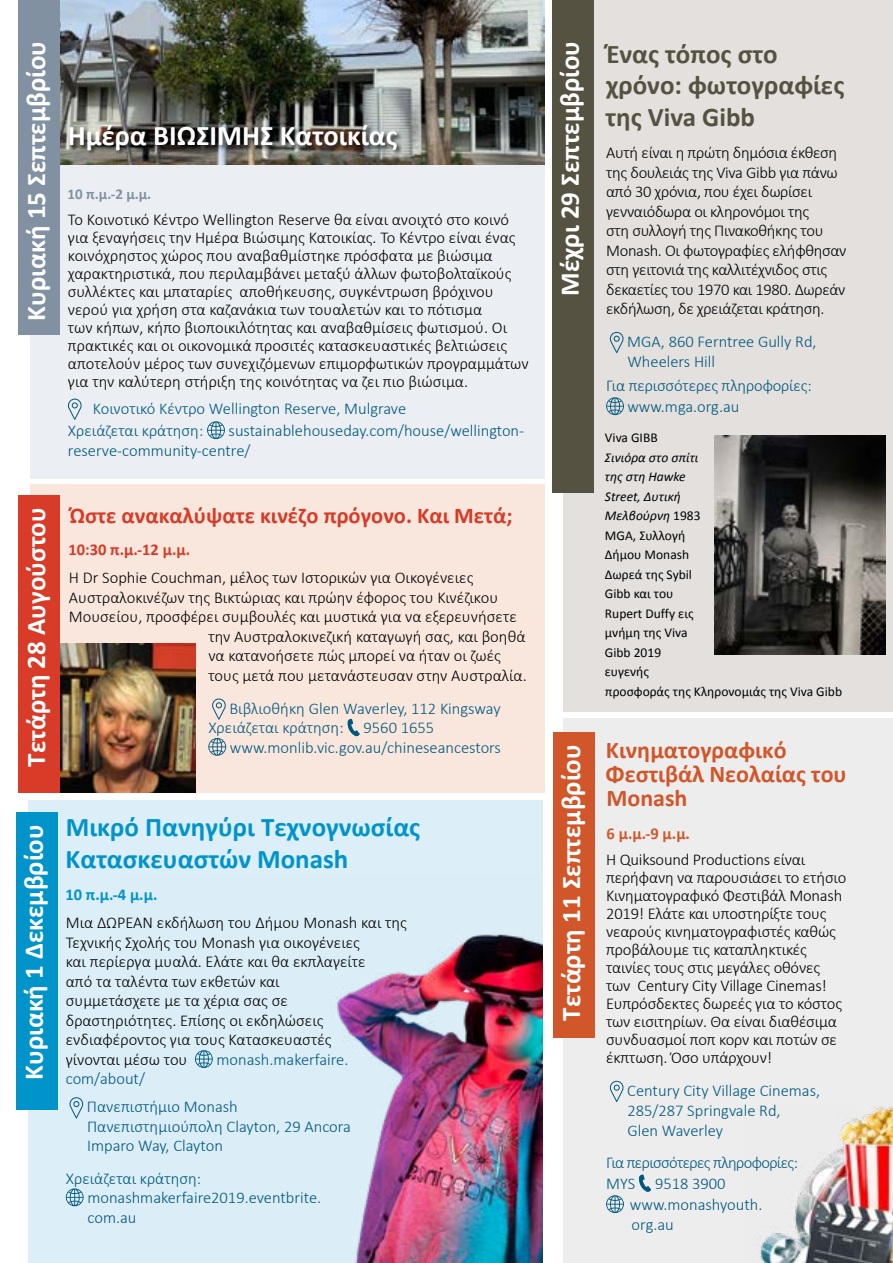
<style>
.page{position:relative;width:893px;height:1263px;background:#fff}
.page>*{position:absolute;margin:0;border:0;box-sizing:border-box;transform-origin:0 0}
.t1{font:700 28.5px "Calibri";color:#fff}
.t2{font:700 27px "Calibri";color:#fff}
.t3{font:700 27px/31.5px "Calibri";color:#0094ca}
.t4{font:700 27px/31.5px "Calibri";color:#555241}
.t5{font:700 24px/24px "Calibri";color:#d1562a}
.t6{font:700 22.5px "Calibri";color:#d73b27}
.t7{font:300 16.5px/18px "Calibri";letter-spacing:-.005em;color:#000}
.t8{font:300 16.5px/19.5px "Calibri";color:#00587e}
.t9{font:300 16.5px "Calibri";letter-spacing:-.04em;color:#00587e}
.t10{font:700 16.5px "Calibri";color:#d73b27}
.t11{font:700 16.5px "Calibri";color:#0094ca}
.t12{font:700 16.5px "Calibri";color:#d1562a}
.t13{font:700 15px "Calibri";color:#8191a1}
.t14{font:13.5px/19.5px "Calibri";color:#000}
.s1{font-style:italic}
</style>
<div class="page">
<div style="left:28px;top:800px;width:515px;height:463px;background:#dceef7"></div>
<img style="left:337px;top:934px;width:206px;height:329px">
<div style="left:30px;top:0;width:514px;height:478px;background:#ebeef2"></div>
<img style="left:60px;top:0;width:484px;height:165px">
<div style="left:564px;top:718px;width:329px;height:545px;background:#ededee"></div>
<div style="left:564px;top:0;width:329px;height:712px;background:#e3e0dd"></div>
<img style="left:760px;top:1106px;width:133px;height:157px">
<img style="left:715px;top:436px;width:170px;height:219px">
<div style="left:30px;top:484px;width:514px;height:308px;background:#f9e7dd"></div>
<img style="left:60px;top:644px;width:136px;height:148px">
<div style="left:18px;top:495px;width:42px;height:297px;background:#d83b27"></div>
<div style="left:16px;top:812px;width:42px;height:297px;background:#0094ca"></div>
<div style="left:18px;top:0;width:42px;height:334px;background:#8191a2"></div>
<div style="left:553px;top:732px;width:42px;height:305px;background:#d1572a"></div>
<div style="left:552px;top:0;width:42px;height:492px;background:#565242"></div>
<svg style="left:212px;top:698px;width:14px;height:22px"></svg>
<svg style="left:347px;top:718px;width:13px;height:19px"></svg>
<svg style="left:208px;top:738px;width:18px;height:18px"></svg>
<svg style="left:610px;top:332px;width:13px;height:21px"></svg>
<svg style="left:606px;top:397px;width:18px;height:18px"></svg>
<svg style="left:610px;top:1081px;width:13px;height:21px"></svg>
<svg style="left:639px;top:1174px;width:12px;height:18px"></svg>
<svg style="left:606px;top:1195px;width:18px;height:18px"></svg>
<svg style="left:68px;top:399px;width:14px;height:21px"></svg>
<svg style="left:207px;top:421px;width:18px;height:18px"></svg>
<div style="left:69px;top:126px;width:335px;height:30px;background:#000;opacity:.75"></div>
<svg style="left:195px;top:1050px;width:18px;height:18px"></svg>
<svg style="left:70px;top:1097px;width:13px;height:21px"></svg>
<svg style="left:66px;top:1188px;width:18px;height:18px"></svg>
<h2 class="t2" style="left:19px;top:321px;width:281px;rotate:-90deg">Κυριακή 15 Σεπτεμβρίου</h2>
<h2 class="t2" style="left:19px;top:767px;width:261px;rotate:-90deg">Τετάρτη 28 Αυγούστου</h2>
<h2 class="t2" style="left:17px;top:1080px;width:257px;rotate:-90deg">Κυριακή 1 Δεκεμβρίου</h2>
<h2 class="t2" style="left:553px;top:296px;width:256px;rotate:-90deg">Μέχρι 29 Σεπτεμβρίου</h2>
<h2 class="t4" style="left:605px;top:37px;width:240px">Ένας τόπος στο χρόνο: φωτογραφίες της Viva Gibb</h2>
<p class="t7" style="left:606px;top:143px;width:242px;line-height:19.5px">Αυτή είναι η πρώτη δημόσια έκθεση της δουλειάς της Viva Gibb για πάνω από 30 χρόνια, που έχει δωρίσει γενναιόδωρα οι κληρονόμοι της<br>στη συλλογή της Πινακοθήκης του Monash. Οι φωτογραφίες ελήφθησαν στη γειτονιά της καλλιτέχνιδος στις δεκαετίες του 1970 και 1980. Δωρεάν εκδήλωση, δε χρειάζεται κράτηση.</p>
<p class="t8" style="left:627px;top:332px;width:191px">MGA, 860 Ferntree Gully Rd,<br>Wheelers Hill</p>
<p class="t8" style="left:627px;top:375px;width:186px;line-height:21.1px;text-indent:-21px">Για περισσότερες πληροφορίες: www.mga.org.au</p>
<h1 class="t1" style="left:68px;top:118px;width:331px">Ημέρα ΒΙΩΣΙΜΗΣ Κατοικίας</h1>
<p class="t13" style="left:68px;top:185px;width:85px">10 π.μ.-2 μ.μ.</p>
<p class="t7" style="left:68px;top:211px;width:462px">Το Κοινοτικό Κέντρο Wellington Reserve θα είναι ανοιχτό στο κοινό για ξεναγήσεις την Ημέρα Βιώσιμης Κατοικίας. Το Κέντρο είναι ένας κοινόχρηστος χώρος που αναβαθμίστηκε πρόσφατα με βιώσιμα χαρακτηριστικά, που περιλαμβάνει μεταξύ άλλων φωτοβολταϊκούς συλλέκτες και μπαταρίες αποθήκευσης, συγκέντρωση βρόχινου νερού για χρήση στα καζανάκια των τουαλετών και το πότισμα<br>των κήπων, κήπο βιοποικιλότητας και αναβαθμίσεις φωτισμού. Οι πρακτικές και οι οικονομικά προσιτές κατασκευαστικές βελτιώσεις αποτελούν μέρος των συνεχιζόμενων επιμορφωτικών προγραμμάτων για την καλύτερη στήριξη της κοινότητας να ζει πιο βιώσιμα.</p>
<p class="t8" style="left:68px;top:397px;width:340px;line-height:22.2px;text-indent:25px">Κοινοτικό Κέντρο Wellington Reserve, Mulgrave<br>Χρειάζεται κράτηση:</p>
<p class="t8" style="left:68px;top:421px;width:458px;text-indent:161px">sustainablehouseday.com/house/wellington&shy;reserve-community-centre/</p>
<p class="t14" style="left:605px;top:427px;width:54px">Viva GIBB</p>
<p class="t14" style="left:605px;top:447px;width:239px"><span class="s1">Σινιόρα στο σπίτι<br>της στη Hawke<br>Street, Δυτική<br>Μελβούρνη</span> 1983<br>MGA, Συλλογή<br>Δήμου Monash<br>Δωρεά της Sybil<br>Gibb και του<br>Rupert Duffy εις<br>μνήμη της Viva<br>Gibb 2019<br>ευγενής<br>προσφοράς της Κληρονομιάς της Viva Gibb</p>
<h3 class="t6" style="left:70px;top:501px;width:444px">Ώστε ανακαλύψατε κινέζο πρόγονο. Και Μετά;</h3>
<p class="t10" style="left:68px;top:539px;width:123px">10:30 π.μ.-12 μ.μ.</p>
<p class="t7" style="left:69px;top:568px;width:406px">Η Dr Sophie Couchman, μέλος των Ιστορικών για Οικογένειες</p>
<p class="t7" style="left:69px;top:588px;width:431px">Αυστραλοκινέζων της Βικτώριας και πρώην έφορος του Κινέζικου</p>
<p class="t7" style="left:69px;top:607px;width:449px">Μουσείου, προσφέρει συμβουλές και μυστικά για να εξερευνήσετε</p>
<p class="t7" style="left:208px;top:627px;width:319px">την Αυστραλοκινεζική καταγωγή σας, και βοηθά</p>
<p class="t7" style="left:208px;top:646px;width:294px">να κατανοήσετε πώς μπορεί να ήταν οι ζωές</p>
<p class="t7" style="left:208px;top:666px;width:320px">τους μετά που μετανάστευσαν στην Αυστραλία.</p>
<p class="t8" style="left:208px;top:698px;width:294px;text-indent:21px">Βιβλιοθήκη Glen Waverley, 112 Kingsway<br>Χρειάζεται κράτηση: 9560 1655</p>
<p class="t8" style="left:230px;top:737px;width:273px">www.monlib.vic.gov.au/chineseancestors</p>
<h3 class="t5" style="left:605px;top:737px;width:243px">Κινηματογραφικό<br>Φεστιβάλ Νεολαίας του<br>Monash</h3>
<p class="t12" style="left:607px;top:823px;width:85px">6 μ.μ.-9 μ.μ.</p>
<p class="t7" style="left:606px;top:850px;width:242px">Η Quiksound Productions είναι περήφανη να παρουσιάσει το ετήσιο<br>Κινηματογραφικό Φεστιβάλ Monash<br>2019! Ελάτε και υποστηρίξτε τους νεαρούς κινηματογραφιστές καθώς προβάλουμε τις καταπληκτικές ταινίες τους στις μεγάλες οθόνες των Century City Village Cinemas!<br>Ευπρόσδεκτες δωρεές για το κόστος των εισιτηρίων. Θα είναι διαθέσιμα συνδυασμοί ποπ κορν και ποτών σε έκπτωση. Όσο υπάρχουν!</p>
<p class="t8" style="left:627px;top:1080px;width:194px">Century City Village Cinemas,<br>285/287 Springvale Rd,<br>Glen Waverley</p>
<p class="t9" style="left:606px;top:1152px;width:193px">Για περισσότερες πληροφορίες:</p>
<p class="t8" style="left:606px;top:1173px;width:121px">MYS 9518 3900</p>
<p class="t8" style="left:630px;top:1195px;width:134px">www.monashyouth.</p>
<p class="t8" style="left:632px;top:1214px;width:44px">org.au</p>
<h2 class="t2" style="left:554px;top:1021px;width:278px;rotate:-90deg">Τετάρτη 11 Σεπτεμβρίου</h2>
<h2 class="t3" style="left:66px;top:810px;width:356px">Μικρό Πανηγύρι Τεχνογνωσίας<br>Κατασκευαστών Monash</h2>
<p class="t11" style="left:65px;top:885px;width:94px">10 π.μ.-4 μ.μ.</p>
<p class="t7" style="left:66px;top:913px;width:343px;line-height:19.5px">Μια ΔΩΡΕΑΝ εκδήλωση του Δήμου Monash και της Τεχνικής Σχολής του Monash για οικογένειες<br>και περίεργα μυαλά. Ελάτε και θα εκπλαγείτε<br>από τα ταλέντα των εκθετών και<br>συμμετάσχετε με τα χέρια σας σε<br>δραστηριότητες. Επίσης οι εκδηλώσεις ενδιαφέροντος για τους Κατασκευαστές<br>γίνονται μέσω του</p>
<p class="t8" style="left:217px;top:1049px;width:133px">monash.makerfaire.</p>
<p class="t8" style="left:87px;top:1065px;width:152px;line-height:28px;text-indent:-21px">com/about/<br>Πανεπιστήμιο Monash</p>
<p class="t8" style="left:87px;top:1116px;width:265px">Πανεπιστημιούπολη Clayton, 29 Ancora<br>Imparo Way, Clayton</p>
<p class="t8" style="left:87px;top:1168px;width:235px;text-indent:-21px">Χρειάζεται κράτηση: monashmakerfaire2019.eventbrite. com.au</p>
</div>
